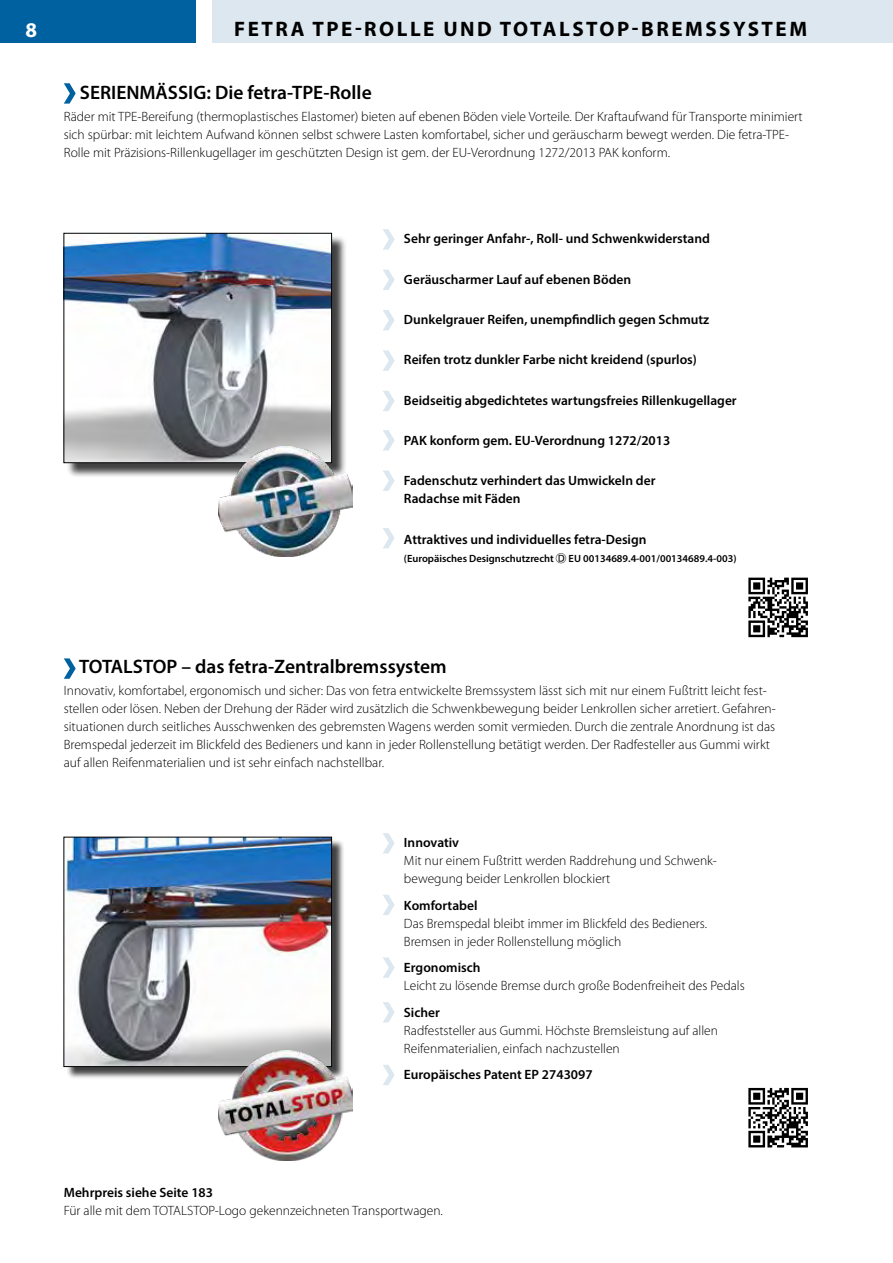
<style>
.page{position:relative;width:893px;height:1263px;background:#fff}
.page>*{position:absolute;margin:0;border:0;box-sizing:border-box;transform-origin:0 0}
.t1{font:700 21px "Myriad Pro";letter-spacing:.12em;color:#000}
.t2{font:700 21px "Myriad Pro";color:#fff}
.t3{font:600 19.5px "Myriad Pro";color:#000}
.t4{font:300 13.5px/18px "Myriad Pro";color:#000}
.t5{font:600 13.5px/18px "Myriad Pro";color:#000}
.t6{font:600 10.5px "Myriad Pro";color:#000}
.s1{font-family:"MS UI Gothic";font-weight:400}
</style>
<div class="page">
<div style="left:213px;top:0;width:680px;height:43px;background:#dce7ef"></div>
<div style="left:0;top:0;width:196px;height:43px;background:#0061a1"></div>
<div style="left:66px;top:839px;width:278px;height:240px;background:#000;opacity:.75"></div>
<img style="left:66px;top:839px;width:264px;height:226px">
<div style="left:64px;top:837px;width:268px;height:230px;border:1px solid #000"></div>
<img style="left:218px;top:1050px;width:134px;height:111px">
<div style="left:66px;top:235px;width:281px;height:243px;background:#000;opacity:.75"></div>
<img style="left:66px;top:235px;width:264px;height:226px">
<div style="left:64px;top:233px;width:268px;height:230px;border:1px solid #000"></div>
<img style="left:218px;top:446px;width:134px;height:111px">
<svg style="left:64px;top:83px;width:12px;height:21px"></svg>
<svg style="left:64px;top:658px;width:12px;height:21px"></svg>
<svg style="left:383px;top:833px;width:12px;height:20px"></svg>
<svg style="left:383px;top:895px;width:12px;height:20px"></svg>
<svg style="left:383px;top:957px;width:12px;height:21px"></svg>
<svg style="left:383px;top:1002px;width:12px;height:20px"></svg>
<svg style="left:383px;top:1065px;width:12px;height:20px"></svg>
<svg style="left:383px;top:229px;width:12px;height:21px"></svg>
<svg style="left:383px;top:270px;width:12px;height:20px"></svg>
<svg style="left:383px;top:310px;width:12px;height:20px"></svg>
<svg style="left:383px;top:350px;width:12px;height:21px"></svg>
<svg style="left:383px;top:391px;width:12px;height:20px"></svg>
<svg style="left:383px;top:430px;width:12px;height:20px"></svg>
<svg style="left:383px;top:471px;width:12px;height:20px"></svg>
<svg style="left:383px;top:528px;width:12px;height:20px"></svg>
<svg style="left:748px;top:578px;width:60px;height:59px"></svg>
<svg style="left:748px;top:1088px;width:60px;height:59px"></svg>
<h1 class="t2" style="left:26px;top:16px;width:13px">8</h1>
<h1 class="t1" style="left:234px;top:16px;width:574px">FETRA TPE-ROLLE UND TOTALSTOP-BREMSSYSTEM</h1>
<h2 class="t3" style="left:80px;top:80px;width:293px">SERIENMÄSSIG: Die fetra-TPE-Rolle</h2>
<p class="t4" style="left:64px;top:108px;width:740px">Räder mit TPE-Bereifung (thermoplastisches Elastomer) bieten auf ebenen Böden viele Vorteile. Der Kraftaufwand für Transporte minimiert sich spürbar: mit leichtem Aufwand können selbst schwere Lasten komfortabel, sicher und geräuscharm bewegt werden. Die fetra-TPE-<br>Rolle mit Präzisions-Rillenkugellager im geschützten Design ist gem. der EU-Verordnung 1272/2013 PAK konform.</p>
<p class="t5" style="left:404px;top:229px;width:308px">Sehr geringer Anfahr-, Roll- und Schwenkwiderstand</p>
<p class="t5" style="left:404px;top:270px;width:229px">Geräuscharmer Lauf auf ebenen Böden</p>
<p class="t5" style="left:404px;top:310px;width:307px">Dunkelgrauer Reifen, unempfindlich gegen Schmutz</p>
<p class="t5" style="left:404px;top:350px;width:294px">Reifen trotz dunkler Farbe nicht kreidend (spurlos)</p>
<p class="t5" style="left:404px;top:391px;width:334px">Beidseitig abgedichtetes wartungsfreies Rillenkugellager</p>
<p class="t5" style="left:404px;top:431px;width:268px">PAK konform gem. EU-Verordnung 1272/2013</p>
<p class="t5" style="left:404px;top:471px;width:253px">Fadenschutz verhindert das Umwickeln der<br>Radachse mit Fäden</p>
<p class="t5" style="left:404px;top:530px;width:244px">Attraktives und individuelles fetra-Design</p>
<p class="t6" style="left:404px;top:551px;width:334px">(Europäisches Designschutzrecht <span class="s1">Ⓓ</span> EU 00134689.4-001/00134689.4-003)</p>
<h2 class="t3" style="left:79px;top:654px;width:369px">TOTALSTOP – das fetra-Zentralbremssystem</h2>
<p class="t4" style="left:64px;top:682px;width:714px">Innovativ, komfortabel, ergonomisch und sicher: Das von fetra entwickelte Bremssystem lässt sich mit nur einem Fußtritt leicht fest&shy;stellen oder lösen. Neben der Drehung der Räder wird zusätzlich die Schwenkbewegung beider Lenkrollen sicher arretiert. Gefahren&shy;situationen durch seitliches Ausschwenken des gebremsten Wagens werden somit vermieden. Durch die zentrale Anordnung ist das Bremspedal jederzeit im Blickfeld des Bedieners und kann in jeder Rollenstellung betätigt werden. Der Radfesteller aus Gummi wirkt auf allen Reifenmaterialien und ist sehr einfach nachstellbar.</p>
<p class="t5" style="left:404px;top:833px;width:57px">Innovativ</p>
<p class="t4" style="left:404px;top:852px;width:314px">Mit nur einem Fußtritt werden Raddrehung und Schwenk&shy;bewegung beider Lenkrollen blockiert</p>
<p class="t5" style="left:404px;top:896px;width:75px">Komfortabel</p>
<p class="t4" style="left:404px;top:914px;width:305px">Das Bremspedal bleibt immer im Blickfeld des Bedieners.<br>Bremsen in jeder Rollenstellung möglich</p>
<p class="t5" style="left:404px;top:958px;width:78px">Ergonomisch</p>
<p class="t4" style="left:404px;top:977px;width:342px">Leicht zu lösende Bremse durch große Bodenfreiheit des Pedals</p>
<p class="t5" style="left:404px;top:1003px;width:38px">Sicher</p>
<p class="t4" style="left:404px;top:1021px;width:316px">Radfeststeller aus Gummi. Höchste Bremsleistung auf allen<br>Reifenmaterialien, einfach nachzustellen</p>
<p class="t5" style="left:404px;top:1065px;width:190px">Europäisches Patent EP 2743097</p>
<p class="t5" style="left:64px;top:1183px;width:151px">Mehrpreis siehe Seite 183</p>
<p class="t4" style="left:64px;top:1202px;width:381px">Für alle mit dem TOTALSTOP-Logo gekennzeichneten Transportwagen.</p>
</div>
